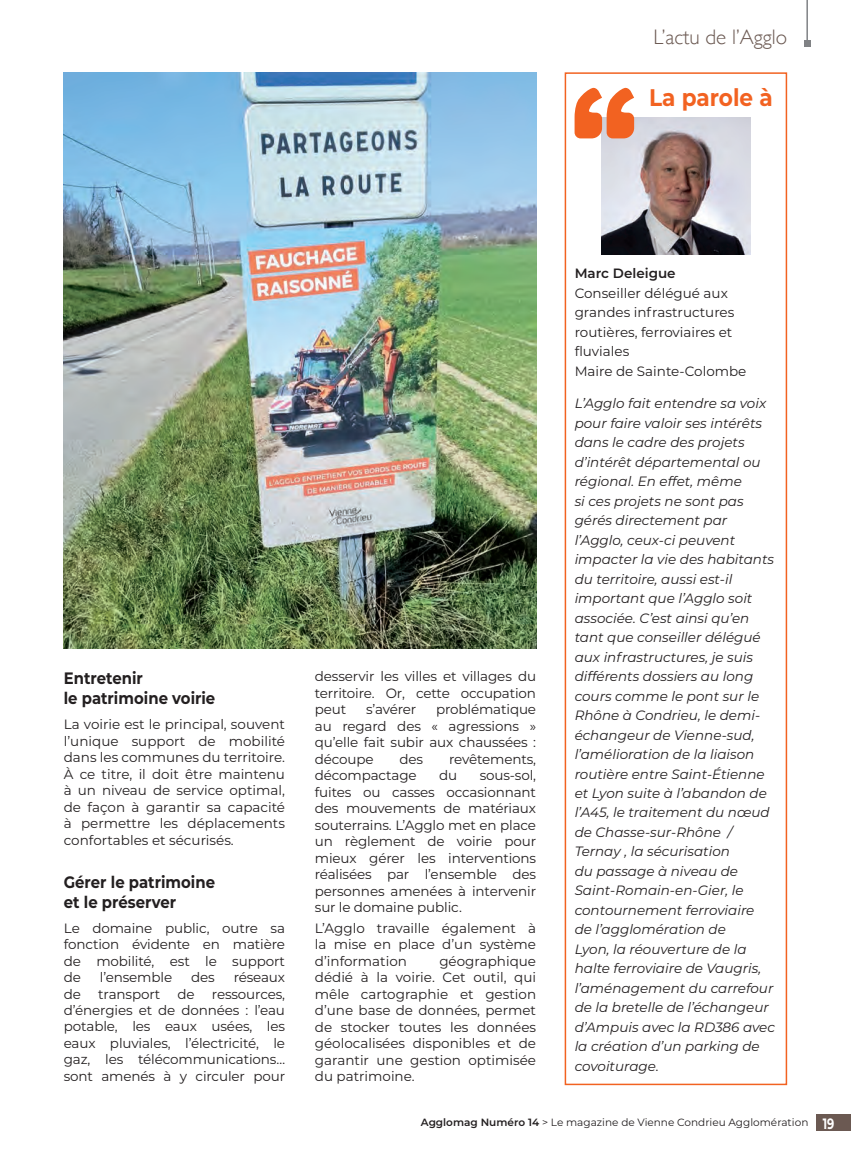
<style>
.page{position:relative;width:851px;height:1149px;background:#fff}
.page>*{position:absolute;margin:0;border:0;box-sizing:border-box;transform-origin:0 0}
.t1{font:700 24px "Montserrat";color:#f26221;scale:.9 1}
.t2{font:300 21px "Gill Sans";color:#6b5952}
.t3{font:700 16.5px "Montserrat";color:#231f20;scale:.9 1}
.t4{font:700 15px "Montserrat";color:#fff;scale:.75 1}
.t5{font:13.5px/16.5px "Montserrat";letter-spacing:-.01em;color:#231f20;text-align:justify}
.t6{font:italic 13.5px/19.5px "Montserrat";color:#231f20}
.t7{font:600 13.5px "Montserrat";color:#231f20}
.t8{font:10.5px "Montserrat";color:#231f20}
.s1{font-weight:600}
</style>
<div class="page">
<img style="left:64px;top:72px;width:472px;height:576px">
<div style="left:816px;top:1114px;width:34px;height:16px;background:#6b5952"></div>
<hr style="left:806px;top:0;width:1px;height:44px;background:#808285">
<svg style="left:804px;top:41px;width:6px;height:6px"></svg>
<img style="left:601px;top:118px;width:149px;height:136px">
<div style="left:564px;top:72px;width:223px;height:1012px;border:2px solid #f26221"></div>
<svg style="left:574px;top:87px;width:60px;height:51px"></svg>
<p class="t2" style="left:653px;top:21px;width:135px">L’actu de l’Agglo</p>
<p class="t1" style="left:649px;top:80px;width:139px">La parole à</p>
<p class="t3" style="left:64px;top:666px;width:89px">Entretenir</p>
<p class="t3" style="left:64px;top:686px;width:170px">le patrimoine voirie</p>
<p class="t5" style="left:64px;top:715px;width:223px">La voirie est le principal, souvent l’unique support de mobilité dans les communes du territoire.<br>À ce titre, il doit être maintenu à un niveau de service optimal, de façon à garantir sa capacité à permettre les déplacements confortables et sécurisés.</p>
<p class="t3" style="left:64px;top:869px;width:170px">Gérer le patrimoine</p>
<p class="t3" style="left:64px;top:889px;width:126px">et le préserver</p>
<p class="t5" style="left:64px;top:918px;width:223px">Le domaine public, outre sa fonction évidente en matière de mobilité, est le support de</p>
<p class="t5" style="left:100px;top:968px;width:74px">l’ensemble</p>
<p class="t5" style="left:191px;top:968px;width:25px">des</p>
<p class="t5" style="left:234px;top:968px;width:53px">réseaux</p>
<p class="t5" style="left:64px;top:984px;width:19px">de</p>
<p class="t5" style="left:98px;top:984px;width:64px">transport</p>
<p class="t5" style="left:177px;top:984px;width:19px">de</p>
<p class="t5" style="left:64px;top:984px;width:223px;text-indent:148px">ressources, d’énergies et de données : l’eau potable, les eaux usées, les eaux pluviales, l’électricité, le gaz, les télécommunications… sont amenés à y circuler pour</p>
<p class="t5" style="left:315px;top:667px;width:223px">desservir les villes et villages du territoire. Or, cette occupation peut</p>
<p class="t5" style="left:366px;top:700px;width:52px">s’avérer</p>
<p class="t5" style="left:315px;top:700px;width:223px;text-indent:121px">problématique au regard des « agressions » qu’elle fait subir aux chaussées : découpe</p>
<p class="t5" style="left:399px;top:749px;width:25px">des</p>
<p class="t5" style="left:449px;top:749px;width:89px">revêtements,</p>
<p class="t5" style="left:315px;top:766px;width:103px">décompactage</p>
<p class="t5" style="left:439px;top:766px;width:20px">du</p>
<p class="t5" style="left:315px;top:766px;width:223px;text-indent:165px">sous-sol, fuites ou casses occasionnant des mouvements de matériaux souterrains. L’Agglo met en place un règlement de voirie pour mieux gérer les interventions réalisées par l’ensemble des personnes amenées à intervenir sur le domaine public.</p>
<p class="t5" style="left:315px;top:918px;width:223px">L’Agglo travaille également à la mise en place d’un système d’information</p>
<p class="t5" style="left:315px;top:951px;width:223px;text-indent:124px">géographique dédié à la voirie. Cet outil, qui mêle cartographie et gestion d’une base de données, permet de stocker toutes les données géolocalisées disponibles et de garantir une gestion optimisée du patrimoine.</p>
<p class="t7" style="left:574px;top:264px;width:102px">Marc Deleigue</p>
<p class="t5" style="left:574px;top:282px;width:161px;line-height:19.5px;text-align:left">Conseiller délégué aux grandes infrastructures routières, ferroviaires et fluviales</p>
<p class="t5" style="left:574px;top:362px;width:173px">Maire de Sainte-Colombe</p>
<p class="t6" style="left:574px;top:393px;width:202px">L’Agglo fait entendre sa voix pour faire valoir ses intérêts dans le cadre des projets d’intérêt départemental ou régional. En effet, même<br>si ces projets ne sont pas gérés directement par l’Agglo, ceux-ci peuvent impacter la vie des habitants du territoire, aussi est-il important que l’Agglo soit associée. C’est ainsi qu’en tant que conseiller délégué aux infrastructures, je suis différents dossiers au long cours comme le pont sur le<br>Rhône à Condrieu, le demi&shy;échangeur de Vienne-sud, l’amélioration de la liaison routière entre Saint-Étienne et Lyon suite à l’abandon de l’A45, le traitement du nœud de Chasse-sur-Rhône /<br>Ternay , la sécurisation<br>du passage à niveau de<br>Saint-Romain-en-Gier, le contournement ferroviaire de l’agglomération de<br>Lyon, la réouverture de la halte ferroviaire de Vaugris, l’aménagement du carrefour de la bretelle de l’échangeur d’Ampuis avec la RD386 avec la création d’un parking de covoiturage.</p>
<p class="t8" style="left:421px;top:1114px;width:389px"><span class="s1">Agglomag Numéro 14</span> &gt; Le magazine de Vienne Condrieu Agglomération</p>
<p class="t4" style="left:822px;top:1112px;width:17px">19</p>
</div>
